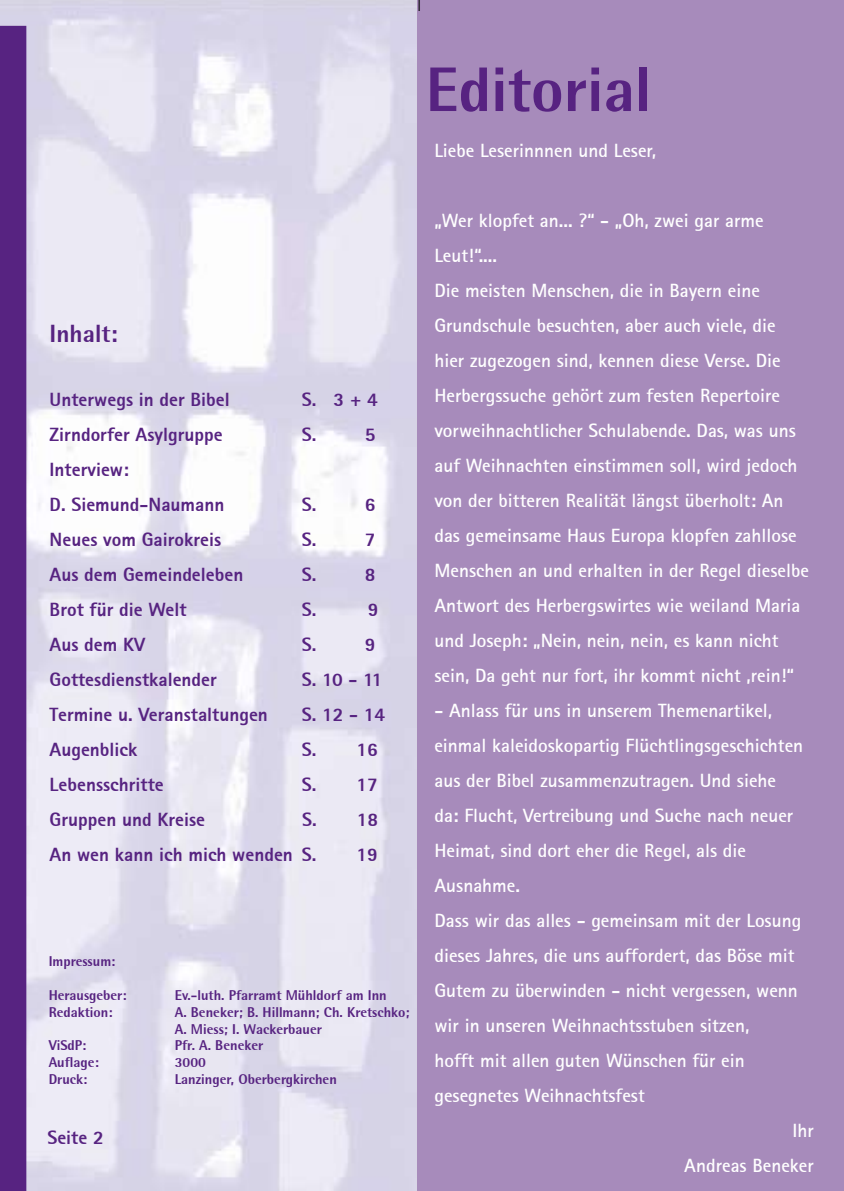
<style>
.page{position:relative;width:844px;height:1191px;background:#fff}
.page>*{position:absolute;margin:0;border:0;box-sizing:border-box;transform-origin:0 0}
.t1{font:800 63px "Rotis Semi Sans";color:#572381}
.t2{font:800 24.5px "Rotis Semi Sans";color:#572381}
.t3{font:19.25px/35px "Rotis Sans Serif Bold 65";color:#fff}
.t4{font:19.25px/35px "Rotis Sans Serif Extra Bold 75";color:#572381}
.t5{font:300 19.25px "Rotis Semi Sans";color:#000}
.t6{font:800 14px/16.8px "Rotis Semi Sans";color:#572381}
</style>
<div class="page">
<div style="left:417px;top:0;width:426px;height:1191px;background:#a78bbb"></div>
<div style="left:0;top:26px;width:26px;height:1165px;background:#572381"></div>
<p class="t5" style="left:417px;top:-6px;width:6px">l</p>
<h1 class="t1" style="left:425px;top:50px;width:227px">Editorial</h1>
<p class="t3" style="left:434px;top:132px;width:223px">Liebe Leserinnnen und Leser,</p>
<p class="t2" style="left:50px;top:318px;width:70px">Inhalt:</p>
<p class="t4" style="left:50px;top:382px;width:182px">Unterwegs in der Bibel</p>
<p class="t4" style="left:302px;top:382px;width:77px">S. 3 + 4</p>
<p class="t4" style="left:50px;top:417px;width:174px">Zirndorfer Asylgruppe</p>
<p class="t4" style="left:302px;top:417px;width:16px">S.</p>
<p class="t4" style="left:365px;top:417px;width:12px">5</p>
<p class="t4" style="left:50px;top:452px;width:176px">Interview:<br>D. Siemund-Naumann</p>
<p class="t4" style="left:302px;top:487px;width:16px">S.</p>
<p class="t4" style="left:365px;top:487px;width:12px">6</p>
<p class="t4" style="left:50px;top:522px;width:173px">Neues vom Gairokreis</p>
<p class="t4" style="left:302px;top:522px;width:16px">S.</p>
<p class="t4" style="left:365px;top:522px;width:12px">7</p>
<p class="t4" style="left:50px;top:557px;width:195px">Aus dem Gemeindeleben</p>
<p class="t4" style="left:302px;top:557px;width:16px">S.</p>
<p class="t4" style="left:365px;top:557px;width:12px">8</p>
<p class="t4" style="left:50px;top:592px;width:138px">Brot für die Welt</p>
<p class="t4" style="left:302px;top:592px;width:16px">S.</p>
<p class="t4" style="left:368px;top:592px;width:12px">9</p>
<p class="t4" style="left:50px;top:627px;width:97px">Aus dem KV</p>
<p class="t4" style="left:302px;top:627px;width:16px">S.</p>
<p class="t4" style="left:365px;top:627px;width:12px">9</p>
<p class="t4" style="left:50px;top:662px;width:169px">Gottesdienstkalender</p>
<p class="t4" style="left:302px;top:662px;width:82px">S. 10 - 11</p>
<p class="t4" style="left:50px;top:697px;width:220px">Termine u. Veranstaltungen</p>
<p class="t4" style="left:302px;top:697px;width:85px">S. 12 - 14</p>
<p class="t4" style="left:50px;top:732px;width:89px">Augenblick</p>
<p class="t4" style="left:302px;top:732px;width:77px">S. 16</p>
<p class="t4" style="left:50px;top:767px;width:116px">Lebensschritte</p>
<p class="t4" style="left:302px;top:767px;width:77px">S. 17</p>
<p class="t4" style="left:50px;top:802px;width:157px">Gruppen und Kreise</p>
<p class="t4" style="left:50px;top:802px;width:330px;text-indent:252px">S. 18<br>An wen kann ich mich wenden S.</p>
<p class="t4" style="left:356px;top:837px;width:23px">19</p>
<p class="t6" style="left:49px;top:953px;width:68px">Impressum:</p>
<p class="t6" style="left:49px;top:986px;width:79px">Herausgeber:</p>
<p class="t6" style="left:175px;top:986px;width:213px">Ev.-luth. Pfarramt Mühldorf am Inn</p>
<p class="t6" style="left:49px;top:1003px;width:65px">Redaktion:</p>
<p class="t6" style="left:175px;top:1003px;width:236px">A. Beneker; B. Hillmann; Ch. Kretschko;<br>A. Miess; I. Wackerbauer</p>
<p class="t6" style="left:49px;top:1037px;width:39px">ViSdP:</p>
<p class="t6" style="left:175px;top:1037px;width:90px">Pfr. A. Beneker</p>
<p class="t6" style="left:49px;top:1053px;width:52px">Auflage:</p>
<p class="t6" style="left:175px;top:1053px;width:33px">3000</p>
<p class="t6" style="left:49px;top:1070px;width:40px">Druck:</p>
<p class="t6" style="left:175px;top:1070px;width:163px">Lanzinger, Oberbergkirchen</p>
<p class="t4" style="left:47px;top:1119px;width:58px">Seite 2</p>
<p class="t3" style="left:434px;top:202px;width:376px">„Wer klopfet an... ?“ - „Oh, zwei gar arme Leut!“....<br>Die meisten Menschen, die in Bayern eine Grundschule besuchten, aber auch viele, die hier zugezogen sind, kennen diese Verse. Die Herbergssuche gehört zum festen Repertoire vorweihnachtlicher Schulabende. Das, was uns auf Weihnachten einstimmen soll, wird jedoch von der bitteren Realität längst überholt: An das gemeinsame Haus Europa klopfen zahllose Menschen an und erhalten in der Regel dieselbe Antwort des Herbergswirtes wie weiland Maria und Joseph: „Nein, nein, nein, es kann nicht sein, Da geht nur fort, ihr kommt nicht ‚rein!“</p>
<p class="t3" style="left:434px;top:692px;width:339px">- Anlass für uns in unserem Themenartikel,</p>
<p class="t3" style="left:434px;top:727px;width:370px">einmal kaleidoskopartig Flüchtlingsgeschichten</p>
<p class="t3" style="left:434px;top:762px;width:343px">aus der Bibel zusammenzutragen. Und siehe</p>
<p class="t3" style="left:434px;top:797px;width:360px">da: Flucht, Vertreibung und Suche nach neuer</p>
<p class="t3" style="left:434px;top:832px;width:313px">Heimat, sind dort eher die Regel, als die</p>
<p class="t3" style="left:434px;top:867px;width:87px">Ausnahme.</p>
<p class="t3" style="left:434px;top:902px;width:368px">Dass wir das alles - gemeinsam mit der Losung</p>
<p class="t3" style="left:434px;top:937px;width:361px">dieses Jahres, die uns auffordert, das Böse mit</p>
<p class="t3" style="left:434px;top:972px;width:365px">Gutem zu überwinden - nicht vergessen, wenn</p>
<p class="t3" style="left:434px;top:1007px;width:316px">wir in unseren Weihnachtsstuben sitzen,</p>
<p class="t3" style="left:434px;top:1042px;width:312px">hofft mit allen guten Wünschen für ein</p>
<p class="t3" style="left:434px;top:1077px;width:212px">gesegnetes Weihnachtsfest</p>
<p class="t3" style="left:792px;top:1112px;width:23px">Ihr</p>
<p class="t3" style="left:684px;top:1147px;width:131px">Andreas Beneker</p>
</div>
